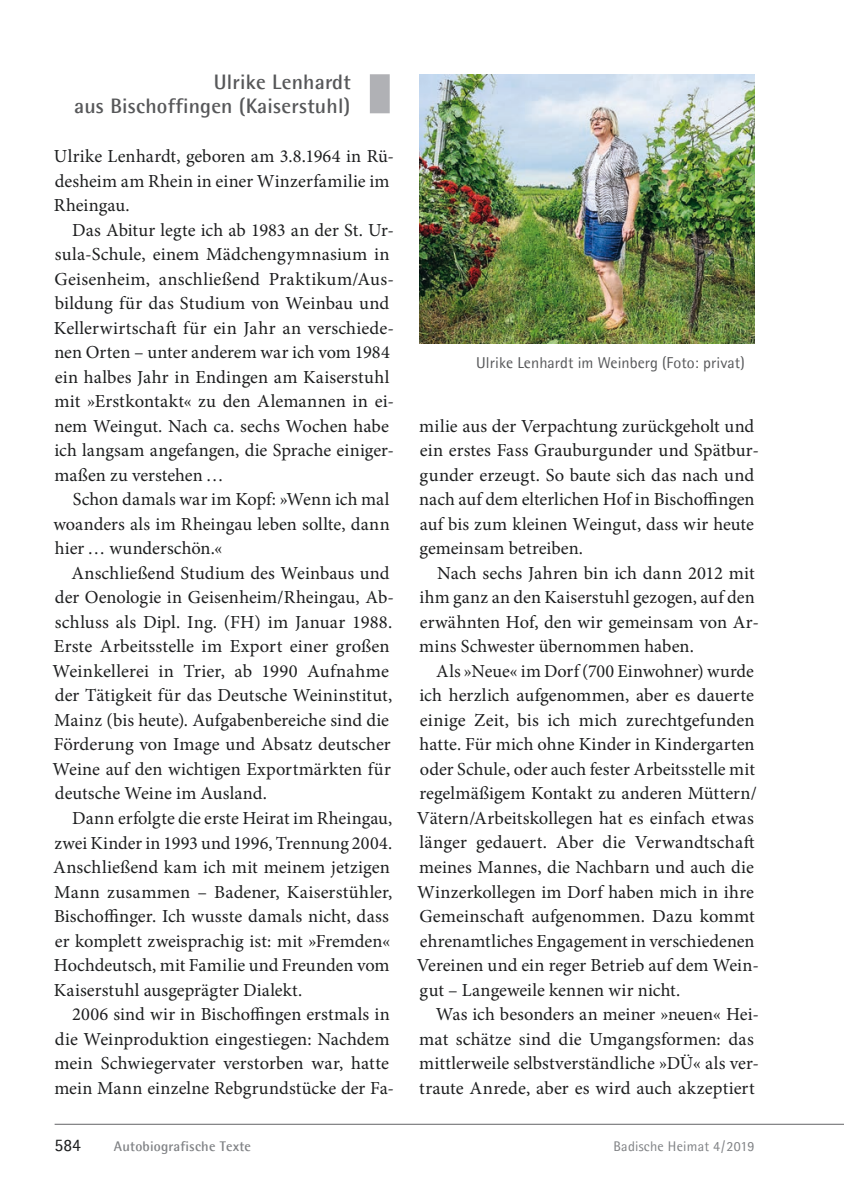
<style>
.page{position:relative;width:844px;height:1191px;background:#fff}
.page>*{position:absolute;margin:0;border:0;box-sizing:border-box;transform-origin:0 0}
.t1{font:700 21px/24.5px "Agfa Rotis Semisans";letter-spacing:.01em;color:#57585a;text-align:right}
.t2{font:18.38px "Minion Pro";letter-spacing:.005em;color:#1d1e1f}
.t3{font:17.5px "Agfa Rotis Semisans";color:#1d1e1f}
.t4{font:15.75px "Agfa Rotis Semisans";letter-spacing:.005em;color:#57585a}
.t5{font:700 14px "Agfa Rotis Semisans";letter-spacing:.015em;color:#808285}
.t6{font:14px "Agfa Rotis Semisans";letter-spacing:.015em;color:#808285}
</style>
<div class="page">
<hr style="left:55px;top:1124px;width:788px;height:1px;background:#636366">
<div style="left:370px;top:74px;width:19px;height:39px;background:#b0b1b5"></div>
<img style="left:419px;top:74px;width:335px;height:269px">
<p class="t1" style="left:74px;top:69px;width:278px">Ulrike Lenhardt<br>aus Bischoffingen (Kaiserstuhl)</p>
<p class="t2" style="left:54px;top:149px;width:342px">Ulrike Lenhardt, geboren am 3.8.1964 in Rü-</p>
<p class="t2" style="left:55px;top:173px;width:336px">desheim am Rhein in einer Winzerfamilie im</p>
<p class="t2" style="left:54px;top:198px;width:77px">Rheingau.</p>
<p class="t2" style="left:72px;top:222px;width:323px">Das Abitur legte ich ab 1983 an der St. Ur-</p>
<p class="t2" style="left:55px;top:247px;width:336px">sula-Schule, einem Mädchengymnasium in</p>
<p class="t2" style="left:54px;top:271px;width:341px">Geisenheim, anschließend Praktikum/Aus-</p>
<p class="t2" style="left:55px;top:296px;width:336px">bildung für das Studium von Weinbau und</p>
<p class="t2" style="left:54px;top:320px;width:341px">Kellerwirtschaft für ein Jahr an verschiede-</p>
<p class="t2" style="left:54px;top:345px;width:337px">nen Orten – unter anderem war ich vom 1984</p>
<p class="t2" style="left:55px;top:369px;width:336px">ein halbes Jahr in Endingen am Kaiserstuhl</p>
<p class="t2" style="left:54px;top:394px;width:341px">mit »Erstkontakt« zu den Alemannen in ei-</p>
<p class="t2" style="left:54px;top:418px;width:336px">nem Weingut. Nach ca. sechs Wochen habe</p>
<p class="t2" style="left:54px;top:443px;width:341px">ich langsam angefangen, die Sprache einiger-</p>
<p class="t2" style="left:54px;top:467px;width:171px">maßen zu verstehen …</p>
<p class="t2" style="left:73px;top:492px;width:318px">Schon damals war im Kopf: »Wenn ich mal</p>
<p class="t2" style="left:53px;top:516px;width:338px">woanders als im Rheingau leben sollte, dann</p>
<p class="t2" style="left:55px;top:541px;width:169px">hier … wunderschön.«</p>
<p class="t2" style="left:71px;top:565px;width:319px">Anschließend Studium des Weinbaus und</p>
<p class="t2" style="left:55px;top:590px;width:340px">der Oenologie in Geisenheim/Rheingau, Ab-</p>
<p class="t2" style="left:55px;top:614px;width:339px">schluss als Dipl. Ing. (FH) im Januar 1988.</p>
<p class="t2" style="left:54px;top:639px;width:337px">Erste Arbeitsstelle im Export einer großen</p>
<p class="t2" style="left:52px;top:663px;width:338px">Weinkellerei in Trier, ab 1990 Aufnahme</p>
<p class="t2" style="left:55px;top:688px;width:339px">der Tätigkeit für das Deutsche Weininstitut,</p>
<p class="t2" style="left:54px;top:712px;width:336px">Mainz (bis heute). Aufgabenbereiche sind die</p>
<p class="t2" style="left:54px;top:737px;width:338px">Förderung von Image und Absatz deutscher</p>
<p class="t2" style="left:52px;top:761px;width:340px">Weine auf den wichtigen Exportmärkten für</p>
<p class="t2" style="left:55px;top:786px;width:213px">deutsche Weine im Ausland.</p>
<p class="t2" style="left:72px;top:810px;width:321px">Dann erfolgte die erste Heirat im Rheingau,</p>
<p class="t2" style="left:54px;top:835px;width:339px">zwei Kinder in 1993 und 1996, Trennung 2004.</p>
<p class="t2" style="left:53px;top:859px;width:338px">Anschließend kam ich mit meinem jetzigen</p>
<p class="t2" style="left:54px;top:884px;width:340px">Mann zusammen – Badener, Kaiserstühler,</p>
<p class="t2" style="left:54px;top:908px;width:336px">Bischoffinger. Ich wusste damals nicht, dass</p>
<p class="t2" style="left:55px;top:933px;width:337px">er komplett zweisprachig ist: mit »Fremden«</p>
<p class="t2" style="left:54px;top:957px;width:337px">Hochdeutsch, mit Familie und Freunden vom</p>
<p class="t2" style="left:54px;top:982px;width:250px">Kaiserstuhl ausgeprägter Dialekt.</p>
<p class="t2" style="left:72px;top:1006px;width:319px">2006 sind wir in Bischoffingen erstmals in</p>
<p class="t2" style="left:55px;top:1031px;width:336px">die Weinproduktion eingestiegen: Nachdem</p>
<p class="t2" style="left:54px;top:1055px;width:336px">mein Schwiegervater verstorben war, hatte</p>
<p class="t2" style="left:54px;top:1080px;width:341px">mein Mann einzelne Rebgrundstücke der Fa-</p>
<p class="t4" style="left:476px;top:354px;width:270px">Ulrike Lenhardt im Weinberg (Foto: privat)</p>
<p class="t2" style="left:419px;top:418px;width:336px">milie aus der Verpachtung zurückgeholt und</p>
<p class="t2" style="left:420px;top:443px;width:340px">ein erstes Fass Grauburgunder und Spätbur-</p>
<p class="t2" style="left:419px;top:467px;width:336px">gunder erzeugt. So baute sich das nach und</p>
<p class="t2" style="left:419px;top:492px;width:337px">nach auf dem elterlichen Hof in Bischoffingen</p>
<p class="t2" style="left:420px;top:516px;width:335px">auf bis zum kleinen Weingut, dass wir heute</p>
<p class="t2" style="left:419px;top:541px;width:165px">gemeinsam betreiben.</p>
<p class="t2" style="left:437px;top:565px;width:319px">Nach sechs Jahren bin ich dann 2012 mit</p>
<p class="t2" style="left:419px;top:590px;width:337px">ihm ganz an den Kaiserstuhl gezogen, auf den</p>
<p class="t2" style="left:420px;top:614px;width:340px">erwähnten Hof, den wir gemeinsam von Ar-</p>
<p class="t2" style="left:419px;top:639px;width:276px">mins Schwester übernommen haben.</p>
<p class="t2" style="left:436px;top:663px;width:319px">Als »Neue« im Dorf (700 Einwohner) wurde</p>
<p class="t2" style="left:419px;top:688px;width:336px">ich herzlich aufgenommen, aber es dauerte</p>
<p class="t2" style="left:420px;top:712px;width:336px">einige Zeit, bis ich mich zurechtgefunden</p>
<p class="t2" style="left:419px;top:737px;width:336px">hatte. Für mich ohne Kinder in Kindergarten</p>
<p class="t2" style="left:420px;top:761px;width:336px">oder Schule, oder auch fester Arbeitsstelle mit</p>
<p class="t2" style="left:419px;top:786px;width:339px">regelmäßigem Kontakt zu anderen Müttern/</p>
<p class="t2" style="left:416px;top:810px;width:338px">Vätern/Arbeitskollegen hat es einfach etwas</p>
<p class="t2" style="left:419px;top:835px;width:336px">länger gedauert. Aber die Verwandtschaft</p>
<p class="t2" style="left:419px;top:859px;width:336px">meines Mannes, die Nachbarn und auch die</p>
<p class="t2" style="left:417px;top:884px;width:338px">Winzerkollegen im Dorf haben mich in ihre</p>
<p class="t2" style="left:419px;top:908px;width:337px">Gemeinschaft aufgenommen. Dazu kommt</p>
<p class="t2" style="left:420px;top:933px;width:336px">ehrenamtliches Engagement in verschiedenen</p>
<p class="t2" style="left:416px;top:957px;width:343px">Vereinen und ein reger Betrieb auf dem Wein-</p>
<p class="t2" style="left:419px;top:982px;width:262px">gut – Langeweile kennen wir nicht.</p>
<p class="t2" style="left:435px;top:1006px;width:325px">Was ich besonders an meiner »neuen« Hei-</p>
<p class="t2" style="left:419px;top:1031px;width:336px">mat schätze sind die Umgangsformen: das</p>
<p class="t2" style="left:419px;top:1055px;width:341px">mittlerweile selbstverständliche »DÜ« als ver-</p>
<p class="t2" style="left:419px;top:1080px;width:337px">traute Anrede, aber es wird auch akzeptiert</p>
<p class="t3" style="left:55px;top:1134px;width:28px">584</p>
<p class="t5" style="left:114px;top:1137px;width:139px">Autobiografische Texte</p>
<p class="t6" style="left:613px;top:1137px;width:142px">Badische Heimat 4 / 2019</p>
</div>
